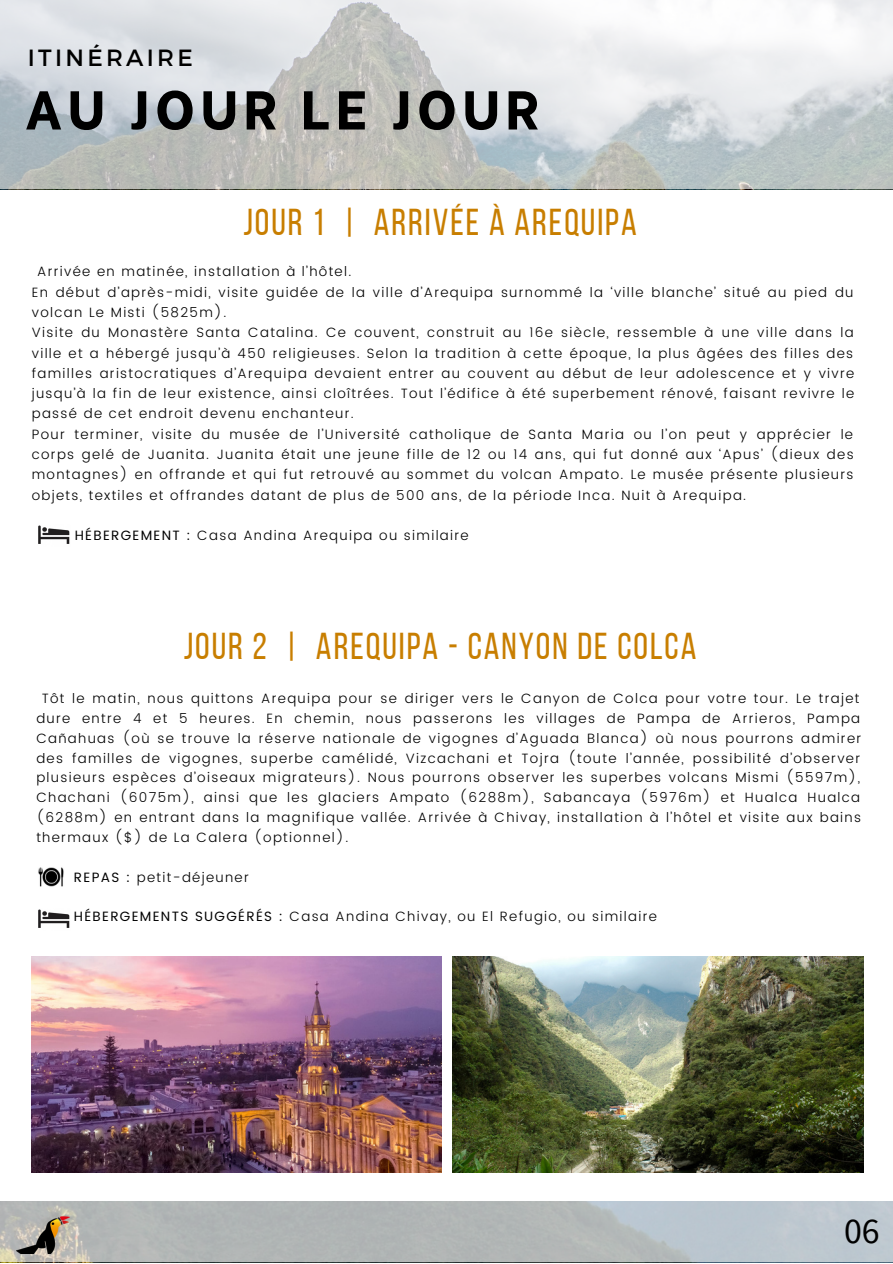
<style>
.page{position:relative;width:893px;height:1264px;background:#fff}
.page>*{position:absolute;margin:0;border:0;box-sizing:border-box;transform-origin:0 0}
.t1{font:800 54.6px "Be Vietnam";letter-spacing:.105em;color:#000}
.t2{font:37.35px "Bebas Neue";letter-spacing:.055em;color:#c87e00}
.t3{font:36px "Source Sans Pro";color:#000}
.t4{font:23.4px "Montserrat";letter-spacing:.14em;color:#000}
.t5{font:300 13.5px/20.2px "Poppins";letter-spacing:.1em;color:#000}
.s1{font-weight:400}
</style>
<div class="page">
<img style="left:32px;top:956px;width:409px;height:216px">
<img style="left:452px;top:956px;width:410px;height:216px">
<img style="left:38px;top:525px;width:32px;height:19px">
<img style="left:38px;top:867px;width:26px;height:20px">
<img style="left:38px;top:909px;width:32px;height:19px">
<svg style="left:0;top:0;width:892px;height:189px;background:#d2d5d6"></svg>
<svg style="left:0;top:1201px;width:892px;height:61px;background:#b5bbbd"></svg>
<img style="left:17px;top:1210px;width:53px;height:43px">
<p class="t4" style="left:28px;top:42px;width:166px">ITINÉRAIRE</p>
<p class="t1" style="left:25px;top:64px;width:515px">AU JOUR LE JOUR</p>
<p class="t2" style="left:243px;top:207px;width:395px">JOUR 1 | ARRIVÉE À AREQUIPA</p>
<p class="t5" style="left:37px;top:261px;width:315px">Arrivée en matinée, installation à l’hôtel.</p>
<p class="t5" style="left:32px;top:282px;width:823px">En début d’après-midi, visite guidée de la ville d’Arequipa surnommé la ‘ville blanche’ situé au pied du volcan Le Misti (5825m).</p>
<p class="t5" style="left:32px;top:322px;width:824px;text-align:justify">Visite du Monastère Santa Catalina. Ce couvent, construit au 16e siècle, ressemble à une ville dans la ville et a hébergé jusqu’à 450 religieuses. Selon la tradition à cette époque, la plus âgées des filles des familles aristocratiques d’Arequipa devaient entrer au couvent au début de leur adolescence et y vivre jusqu’à la fin de leur existence, ainsi cloîtrées. Tout l’édifice à été superbement rénové, faisant revivre le passé de cet endroit devenu enchanteur.</p>
<p class="t5" style="left:32px;top:424px;width:823px;text-align:justify">Pour terminer, visite du musée de l’Université catholique de Santa Maria ou l’on peut y apprécier le corps gelé de Juanita. Juanita était une jeune fille de 12 ou 14 ans, qui fut donné aux ‘Apus’ (dieux des montagnes) en offrande et qui fut retrouvé au sommet du volcan Ampato. Le musée présente plusieurs objets, textiles et offrandes datant de plus de 500 ans, de la période Inca. Nuit à Arequipa.</p>
<p class="t5" style="left:75px;top:525px;width:395px"><span class="s1">HÉBERGEMENT :</span> Casa Andina Arequipa ou similaire</p>
<p class="t2" style="left:184px;top:630px;width:514px">JOUR 2 | AREQUIPA - CANYON DE COLCA</p>
<p class="t5" style="left:36px;top:688px;width:826px;line-height:19.8px;text-indent:5px">Tôt le matin, nous quittons Arequipa pour se diriger vers le Canyon de Colca pour votre tour. Le trajet dure entre 4 et 5 heures. En chemin, nous passerons les villages de Pampa de Arrieros, Pampa Cañahuas (où se trouve la réserve nationale de vigognes d’Aguada Blanca) où nous pourrons admirer des familles de vigognes, superbe camélidé, Vizcachani et Tojra (toute l’année, possibilité d’observer plusieurs espèces d’oiseaux migrateurs). Nous pourrons observer les superbes volcans Mismi (5597m), Chachani (6075m), ainsi que les glaciers Ampato (6288m), Sabancaya (5976m) et Hualca Hualca (6288m) en entrant dans la magnifique vallée. Arrivée à Chivay, installation à l’hôtel et visite aux bains thermaux ($) de La Calera (optionnel).</p>
<p class="t5" style="left:74px;top:866px;width:176px"><span class="s1">REPAS :</span> petit-déjeuner</p>
<p class="t5" style="left:74px;top:906px;width:584px"><span class="s1">HÉBERGEMENTS SUGGÉRÉS :</span> Casa Andina Chivay, ou El Refugio, ou similaire</p>
<p class="t3" style="left:844px;top:1207px;width:37px">06</p>
</div>
